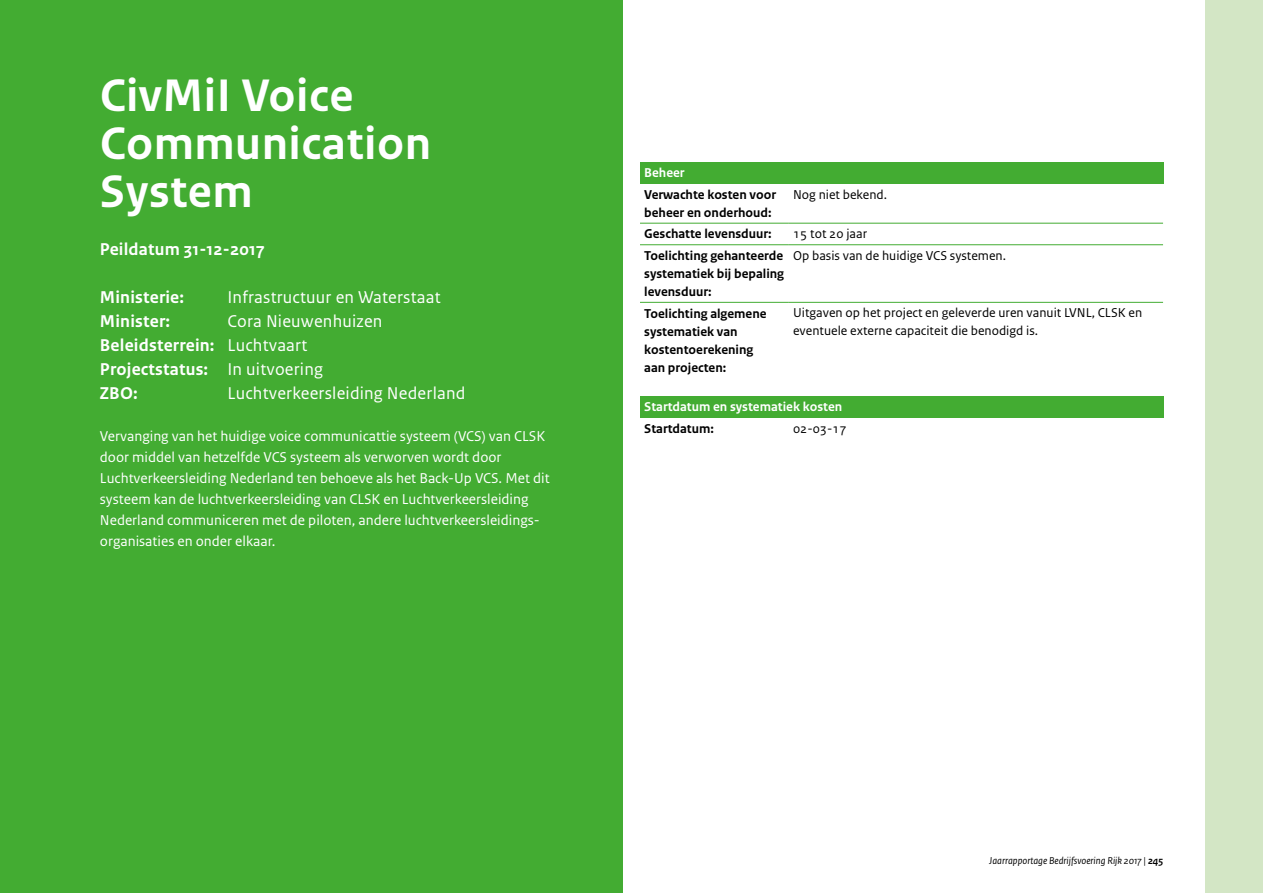
<style>
.page{position:relative;width:1263px;height:893px;background:#fff}
.page>*{position:absolute;margin:0;border:0;box-sizing:border-box;transform-origin:0 0}
.t1{font:700 48px/48px "Rijksoverheid Sans Text";letter-spacing:.01em;color:#fff}
.t2{font:18px/24px "Rijksoverheid Sans Text";letter-spacing:.01em;color:#fff}
.t3{font:700 18px "Rijksoverheid Sans Text";letter-spacing:.01em;color:#fff}
.t4{font:15px/21px "Rijksoverheid Sans Text";color:#fff}
.t5{font:700 13.5px/18px "Rijksoverheid Sans Text";color:#000}
.t6{font:13.5px/18px "Rijksoverheid Sans Text";color:#000}
.t7{font:700 13.5px "Rijksoverheid Sans Text";color:#fff}
.t8{font:italic 10.5px "Rijksoverheid Sans Text";color:#000}
.s1{font-weight:700}
</style>
<div class="page">
<div style="left:1205px;top:0;width:58px;height:893px;background:#d3e6c5"></div>
<div style="left:0;top:0;width:623px;height:893px;background:#43ac32"></div>
<div style="left:640px;top:162px;width:523px;height:22px;background:#43ac32"></div>
<hr style="left:640px;top:223px;width:149px;height:1px;background:#43ac32">
<hr style="left:789px;top:223px;width:374px;height:1px;background:#43ac32">
<hr style="left:640px;top:244px;width:149px;height:1px;background:#43ac32">
<hr style="left:789px;top:244px;width:374px;height:1px;background:#43ac32">
<hr style="left:640px;top:302px;width:149px;height:1px;background:#43ac32">
<hr style="left:789px;top:302px;width:374px;height:1px;background:#43ac32">
<div style="left:640px;top:396px;width:523px;height:21px;background:#43ac32"></div>
<h1 class="t1" style="left:100px;top:72px;width:333px">CivMiI Voice<br>Communication<br>System</h1>
<p class="t3" style="left:100px;top:239px;width:166px">Peildatum 31-12-2017</p>
<p class="t3" style="left:100px;top:287px;width:86px">Ministerie:</p>
<p class="t2" style="left:227px;top:285px;width:215px">Infrastructuur en Waterstaat</p>
<p class="t3" style="left:100px;top:311px;width:72px">Minister:</p>
<p class="t2" style="left:100px;top:309px;width:284px;text-indent:128px">Cora Nieuwenhuizen<br><span class="s1">Beleidsterrein:</span> Luchtvaart<br><span class="s1">Projectstatus:</span> In uitvoering<br><span class="s1">ZBO:</span></p>
<p class="t2" style="left:227px;top:381px;width:239px">Luchtverkeersleiding Nederland</p>
<p class="t4" style="left:100px;top:426px;width:451px">Vervanging van het huidige voice communicattie systeem (VCS) van CLSK door middel van hetzelfde VCS systeem als verworven wordt door Luchtverkeersleiding Nederland ten behoeve als het Back-Up VCS. Met dit systeem kan de luchtverkeersleiding van CLSK en Luchtverkeersleiding Nederland communiceren met de piloten, andere luchtverkeersleidings&shy;organisaties en onder elkaar.</p>
<p class="t7" style="left:644px;top:165px;width:42px">Beheer</p>
<p class="t5" style="left:644px;top:186px;width:133px">Verwachte kosten voor beheer en onderhoud:</p>
<p class="t6" style="left:793px;top:185px;width:95px">Nog niet bekend.</p>
<p class="t5" style="left:644px;top:225px;width:129px">Geschatte levensduur:</p>
<p class="t6" style="left:793px;top:225px;width:76px">15 tot 20 jaar</p>
<p class="t5" style="left:644px;top:247px;width:141px;text-align:justify">Toelichting gehanteerde systematiek bij bepaling levensduur:</p>
<p class="t6" style="left:793px;top:247px;width:214px">Op basis van de huidige VCS systemen.</p>
<p class="t5" style="left:644px;top:304px;width:124px">Toelichting algemene systematiek van kostentoerekening aan projecten:</p>
<p class="t6" style="left:793px;top:304px;width:351px">Uitgaven op het project en geleverde uren vanuit LVNL, CLSK en eventuele externe capaciteit die benodigd is.</p>
<p class="t7" style="left:644px;top:399px;width:199px">Startdatum en systematiek kosten</p>
<p class="t5" style="left:644px;top:420px;width:71px">Startdatum:</p>
<p class="t6" style="left:793px;top:419px;width:55px">02-03-17</p>
<p class="t8" style="left:989px;top:855px;width:175px">Jaarrapportage Bedrijfsvoering Rijk 2017 | <span class="s1">245</span></p>
</div>
